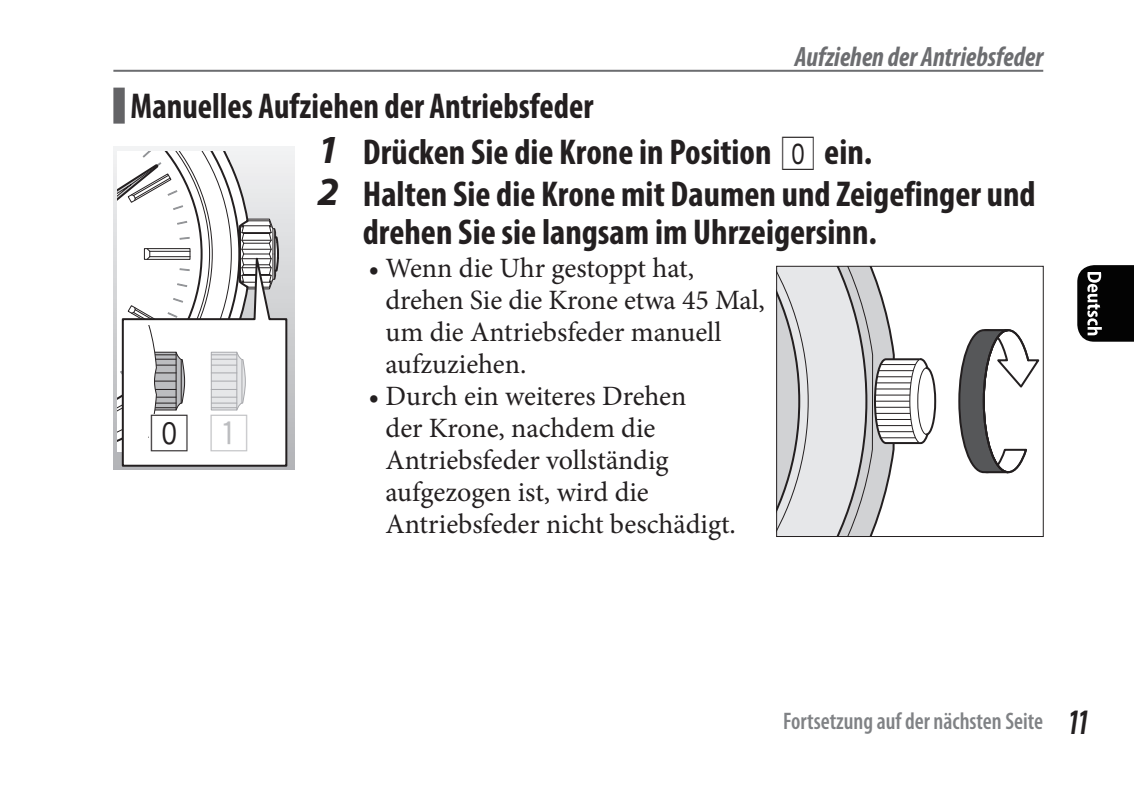
<style>
.page{position:relative;width:1134px;height:794px;background:#fff}
.page>*{position:absolute;margin:0;border:0;box-sizing:border-box;transform-origin:0 0}
.t1{font:40px "Akaku otf";color:#231f20}
.t2{font:700 condensed 36px/38px "Myriad Pro";color:#231f20}
.t3{font:700 condensed 36px/46px "Myriad Pro";color:#231f20;scale:.95 1}
.t4{font:italic 700 condensed 36px "Myriad Pro";color:#231f20;scale:.75 1}
.t5{font:28px/32px "Minion Pro";color:#231f20}
.t6{font:italic 700 condensed 28px "Myriad Pro";color:#6c6d70;scale:.95 1}
.t7{font:600 condensed 24px "Myriad Pro";color:#808285;scale:.95 1}
.s1{font-style:italic;font-stretch:normal;font-size:40px}
.s2{font-family:"Akakuttf";font-weight:400;font-stretch:normal}
.s3{color:#bcbdc0}
</style>
<div class="page">
<svg style="left:1077px;top:265px;width:57px;height:77px;background:#232323"></svg>
<hr style="left:113px;top:70px;width:930px;height:2px;background:#6c6d70">
<div style="left:113px;top:88px;width:12px;height:36px;background:#636366"></div>
<div style="left:113px;top:147px;width:182px;height:322px;background:linear-gradient(to bottom,#f1f2f3,#b2b4b7)"></div>
<svg style="left:121px;top:242px;width:167px;height:226px"></svg>
<svg style="left:117px;top:151px;width:169px;height:315px"></svg>
<div style="left:150px;top:414px;width:39px;height:38px;background:#fff"></div>
<div style="left:210px;top:414px;width:39px;height:38px;background:#fff"></div>
<svg style="left:778px;top:268px;width:159px;height:267px"></svg>
<svg style="left:958px;top:329px;width:82px;height:145px"></svg>
<div style="left:776px;top:266px;width:268px;height:271px;border:1px solid #231f20"></div>
<p class="t6" style="left:795px;top:40px;width:263px">Aufziehen der Antriebsfeder</p>
<p class="t3" style="left:317px;top:82px;width:585px;text-indent:-187px">Manuelles Aufziehen der Antriebsfeder<br><span class="s1">1</span> Drücken Sie die Krone in Position <span class="s2">0</span> ein.</p>
<p class="t2" style="left:363px;top:174px;width:674px;text-indent:-45px"><span class="s1">2</span> Halten Sie die Krone mit Daumen und Zeigefinger und drehen Sie sie langsam im Uhrzeigersinn.</p>
<p class="t5" style="left:386px;top:252px;width:381px;text-indent:-17px">• Wenn die Uhr gestoppt hat, drehen Sie die Krone etwa 45 Mal, um die Antriebsfeder manuell aufzuziehen.</p>
<p class="t5" style="left:386px;top:380px;width:352px;text-indent:-17px">• Durch ein weiteres Drehen<br>der Krone, nachdem die<br>Antriebsfeder vollständig aufgezogen ist, wird die<br>Antriebsfeder nicht beschädigt.</p>
<h1 class="t1" style="left:150px;top:413px;width:99px">0 <span class="s3">1</span></h1>
<p class="t7" style="left:783px;top:707px;width:275px">Fortsetzung auf der nächsten Seite</p>
<p class="t4" style="left:1068px;top:699px;width:30px">11</p>
</div>
